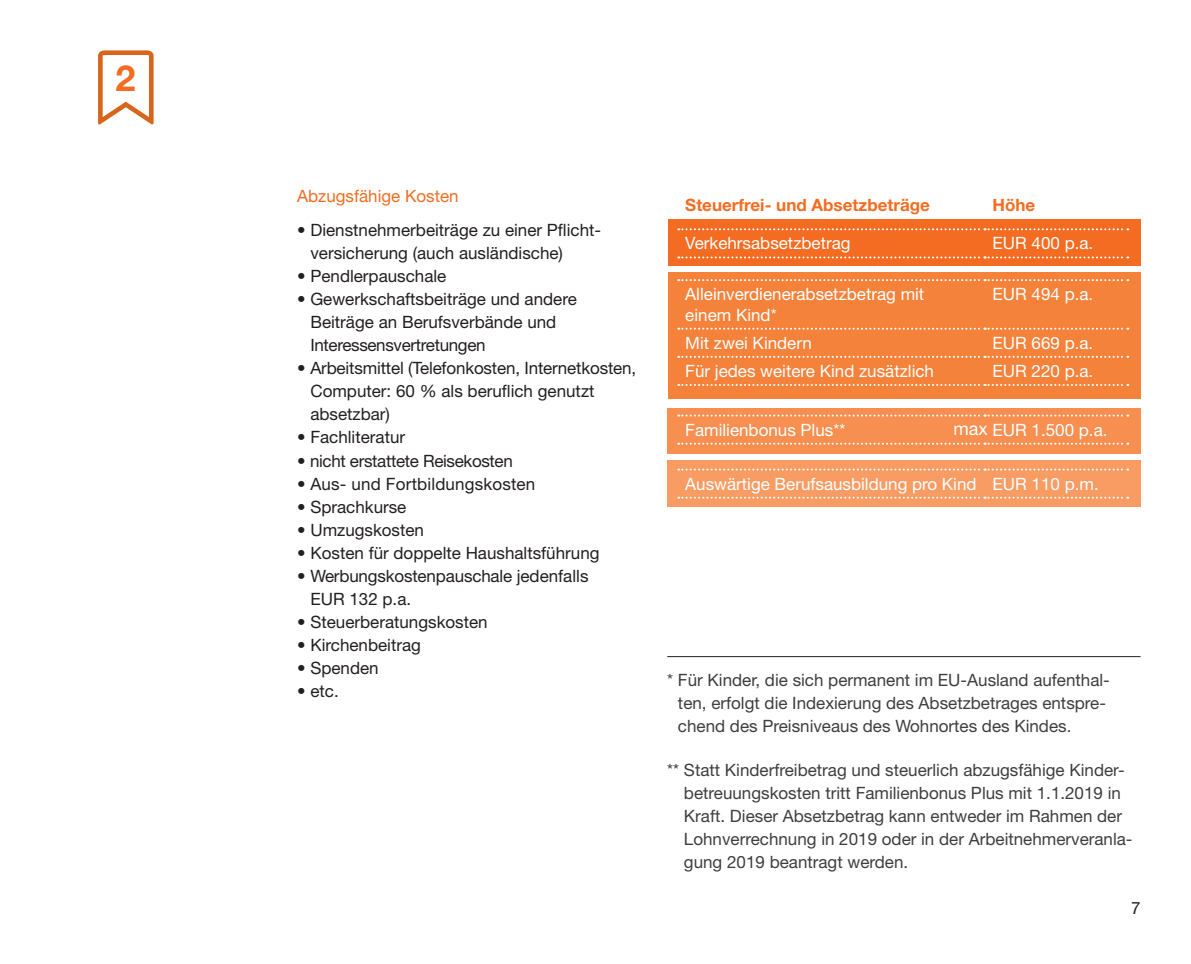
<style>
.page{position:relative;width:1191px;height:964px;background:#fff}
.page>*{position:absolute;margin:0;border:0;box-sizing:border-box;transform-origin:0 0}
.t1{font:700 36px "Helvetica Neue LT Pro";color:#f36c21}
.t2{font:17px/23px "Helvetica Neue LT Pro";color:#231f20}
.t3{font:17px/23px "Helvetica Neue LT Pro";color:#3e3e3f}
.t4{font:17px/20.4px "Helvetica Neue LT Pro";color:#fff}
.t5{font:700 17px "Helvetica Neue LT Pro";color:#f36c21}
.t6{font:17px "Helvetica Neue LT Pro";letter-spacing:-.02em;color:#231f20}
.t7{font:17px "Helvetica Neue LT Pro";color:#f36c21}
.s1{font-size:18px}
</style>
<div class="page">
<div style="left:667px;top:461px;width:473px;height:46px;background:#f89c64"></div>
<div style="left:667px;top:408px;width:473px;height:46px;background:#f68f50"></div>
<div style="left:667px;top:273px;width:473px;height:126px;background:#f4823b"></div>
<div style="left:667px;top:219px;width:473px;height:47px;background:#f36c21"></div>
<svg style="left:678px;top:228px;width:450px;height:2px"></svg>
<svg style="left:678px;top:256px;width:450px;height:2px"></svg>
<svg style="left:678px;top:279px;width:450px;height:2px"></svg>
<svg style="left:678px;top:328px;width:450px;height:2px"></svg>
<svg style="left:678px;top:356px;width:450px;height:2px"></svg>
<svg style="left:678px;top:384px;width:450px;height:2px"></svg>
<svg style="left:678px;top:414px;width:450px;height:2px"></svg>
<svg style="left:678px;top:443px;width:450px;height:2px"></svg>
<svg style="left:678px;top:468px;width:450px;height:2px"></svg>
<svg style="left:678px;top:497px;width:450px;height:2px"></svg>
<svg style="left:98px;top:50px;width:56px;height:74px"></svg>
<hr style="left:667px;top:656px;width:473px;height:1px;background:#231f20">
<p class="t1" style="left:116px;top:56px;width:22px">2</p>
<p class="t7" style="left:297px;top:186px;width:163px">Abzugsfähige Kosten</p>
<p class="t2" style="left:310px;top:219px;width:292px;text-indent:-13px">• Dienstnehmerbeiträge zu einer Pflicht&shy;versicherung (auch ausländische)</p>
<p class="t2" style="left:297px;top:265px;width:151px">• Pendlerpauschale</p>
<p class="t2" style="left:310px;top:288px;width:268px;text-indent:-13px">• Gewerkschaftsbeiträge und andere<br>Beiträge an Berufsverbände und<br>Interessensvertretungen</p>
<p class="t2" style="left:310px;top:357px;width:327px;text-indent:-13px">• Arbeitsmittel (Telefonkosten, Internetkosten,<br>Computer: 60 % als beruflich genutzt absetzbar)</p>
<p class="t2" style="left:297px;top:426px;width:109px">• Fachliteratur</p>
<p class="t6" style="left:297px;top:450px;width:217px">• nicht erstattete Reisekosten</p>
<p class="t2" style="left:297px;top:472px;width:240px">• Aus- und Fortbildungskosten</p>
<p class="t2" style="left:297px;top:495px;width:111px">• Sprachkurse</p>
<p class="t2" style="left:297px;top:518px;width:128px">• Umzugskosten</p>
<p class="t2" style="left:297px;top:541px;width:304px">• Kosten für doppelte Haushaltsführung</p>
<p class="t2" style="left:310px;top:564px;width:280px;text-indent:-13px">• Werbungskostenpauschale jedenfalls<br>EUR 132 p.a.</p>
<p class="t2" style="left:297px;top:610px;width:192px">• Steuerberatungskosten</p>
<p class="t2" style="left:297px;top:633px;width:125px">• Kirchenbeitrag</p>
<p class="t2" style="left:297px;top:656px;width:83px">• Spenden</p>
<p class="t2" style="left:297px;top:679px;width:43px">• etc.</p>
<p class="t3" style="left:678px;top:668px;width:433px;text-indent:-11px">* Für Kinder, die sich permanent im EU-Ausland aufenthal&shy;ten, erfolgt die Indexierung des Absetzbetrages entspre&shy;chend des Preisniveaus des Wohnortes des Kindes.</p>
<p class="t3" style="left:684px;top:758px;width:450px;text-indent:-17px">** Statt Kinderfreibetrag und steuerlich abzugsfähige Kinder&shy;betreuungskosten tritt Familienbonus Plus mit 1.1.2019 in Kraft. Dieser Absetzbetrag kann entweder im Rahmen der Lohnverrechnung in 2019 oder in der Arbeitnehmerveranla&shy;gung 2019 beantragt werden.</p>
<p class="t5" style="left:685px;top:194px;width:246px">Steuerfrei- und Absetzbeträge</p>
<p class="t5" style="left:992px;top:194px;width:44px">Höhe</p>
<p class="t4" style="left:685px;top:233px;width:167px">Verkehrsabsetzbetrag</p>
<p class="t4" style="left:992px;top:233px;width:102px">EUR 400 p.a.</p>
<p class="t4" style="left:685px;top:284px;width:240px">Alleinverdienerabsetzbetrag mit einem Kind*</p>
<p class="t4" style="left:992px;top:284px;width:102px">EUR 494 p.a.</p>
<p class="t4" style="left:685px;top:332px;width:128px">Mit zwei Kindern</p>
<p class="t4" style="left:992px;top:332px;width:102px">EUR 669 p.a.</p>
<p class="t4" style="left:685px;top:360px;width:250px">Für jedes weitere Kind zusätzlich</p>
<p class="t4" style="left:992px;top:360px;width:102px">EUR 220 p.a.</p>
<p class="t4" style="left:685px;top:419px;width:161px">Familienbonus Plus**</p>
<p class="t4" style="left:953px;top:419px;width:156px"><span class="s1">max</span> EUR 1.500 p.a.</p>
<p class="t4" style="left:685px;top:473px;width:293px">Auswärtige Berufsausbildung pro Kind</p>
<p class="t4" style="left:992px;top:473px;width:108px">EUR 110 p.m.</p>
<p class="t2" style="left:1131px;top:896px;width:11px">7</p>
</div>
